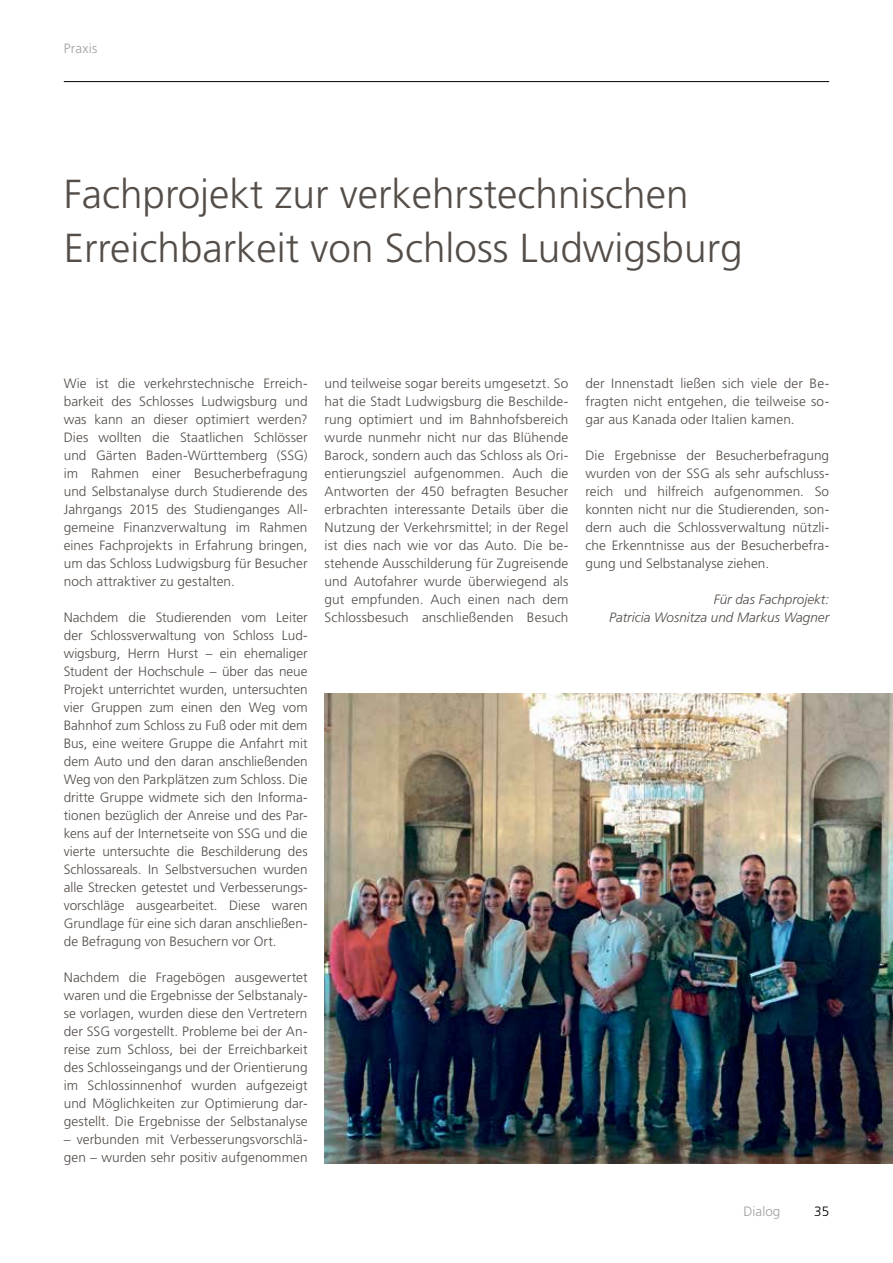
<style>
.page{position:relative;width:893px;height:1263px;background:#fff}
.page>*{position:absolute;margin:0;border:0;box-sizing:border-box;transform-origin:0 0}
.t1{font:300 40.5px/54px "Frutiger LT";color:#544d48}
.t2{font:300 13.5px/18px "Frutiger LT";letter-spacing:.005em;color:#544d48;text-align:justify}
.t3{font:italic 300 13.5px/18px "Frutiger LT";color:#544d48;text-align:right}
.t4{font:300 13.5px "Frutiger LT";color:#a19f9d}
.t5{font:300 13.5px "Frutiger";letter-spacing:.02em;color:#a19f9d}
.t6{font:300 13.5px "Frutiger LT";color:#000}
</style>
<div class="page">
<hr style="left:64px;top:81px;width:765px;height:1px;background:#000">
<img style="left:325px;top:694px;width:568px;height:470px">
<p class="t5" style="left:64px;top:41px;width:35px">Praxis</p>
<h1 class="t1" style="left:64px;top:167px;width:680px">Fachprojekt zur verkehrstechnischen<br>Erreichbarkeit von Schloss Ludwigsburg</h1>
<p class="t2" style="left:64px;top:374px;width:245px">Wie ist die verkehrstechnische Erreich&shy;barkeit des Schlosses Ludwigsburg und was kann an dieser optimiert werden?<br>Dies wollten die Staatlichen Schlösser und Gärten Baden-Württemberg (SSG) im Rahmen einer Besucherbefragung und Selbstanalyse durch Studierende des Jahrgangs 2015 des Studienganges All&shy;gemeine Finanzverwaltung im Rahmen eines Fachprojekts in Erfahrung bringen, um das Schloss Ludwigsburg für Besucher noch attraktiver zu gestalten.</p>
<p class="t2" style="left:64px;top:608px;width:245px">Nachdem die Studierenden vom Leiter der Schlossverwaltung von Schloss Lud&shy;wigsburg, Herrn Hurst – ein ehemaliger Student der Hochschule – über das neue Projekt unterrichtet wurden, untersuchten vier Gruppen zum einen den Weg vom Bahnhof zum Schloss zu Fuß oder mit dem Bus, eine weitere Gruppe die Anfahrt mit dem Auto und den daran anschließenden Weg von den Parkplätzen zum Schloss. Die dritte Gruppe widmete sich den Informa&shy;tionen bezüglich der Anreise und des Par&shy;kens auf der Internetseite von SSG und die vierte untersuchte die Beschilderung des Schlossareals. In Selbstversuchen wurden alle Strecken getestet und Verbesserungs&shy;vorschläge ausgearbeitet. Diese waren Grundlage für eine sich daran anschließen&shy;de Befragung von Besuchern vor Ort.</p>
<p class="t2" style="left:64px;top:968px;width:245px">Nachdem die Fragebögen ausgewertet waren und die Ergebnisse der Selbstanaly&shy;se vorlagen, wurden diese den Vertretern der SSG vorgestellt. Probleme bei der An&shy;reise zum Schloss, bei der Erreichbarkeit des Schlosseingangs und der Orientierung im Schlossinnenhof wurden aufgezeigt und Möglichkeiten zur Optimierung dar&shy;gestellt. Die Ergebnisse der Selbstanalyse</p>
<p class="t2" style="left:64px;top:1130px;width:245px">– verbunden mit Verbesserungsvorschlä&shy;gen – wurden sehr positiv aufgenommen</p>
<p class="t2" style="left:325px;top:374px;width:245px">und teilweise sogar bereits umgesetzt. So hat die Stadt Ludwigsburg die Beschilde&shy;rung optimiert und im Bahnhofsbereich wurde nunmehr nicht nur das Blühende Barock, sondern auch das Schloss als Ori&shy;entierungsziel aufgenommen. Auch die Antworten der 450 befragten Besucher erbrachten interessante Details über die Nutzung der Verkehrsmittel; in der Regel ist dies nach wie vor das Auto. Die be&shy;stehende Ausschilderung für Zugreisende und Autofahrer wurde überwiegend als gut empfunden. Auch einen nach dem Schlossbesuch anschließenden Besuch</p>
<p class="t2" style="left:585px;top:374px;width:245px">der Innenstadt ließen sich viele der Be&shy;fragten nicht entgehen, die teilweise so&shy;gar aus Kanada oder Italien kamen.</p>
<p class="t2" style="left:585px;top:446px;width:245px">Die Ergebnisse der Besucherbefragung wurden von der SSG als sehr aufschluss&shy;reich und hilfreich aufgenommen. So konnten nicht nur die Studierenden, son&shy;dern auch die Schlossverwaltung nützli&shy;che Erkenntnisse aus der Besucherbefra&shy;gung und Selbstanalyse ziehen.</p>
<p class="t3" style="left:609px;top:590px;width:221px">Für das Fachprojekt:<br>Patricia Wosnitza und Markus Wagner</p>
<p class="t4" style="left:744px;top:1203px;width:38px">Dialog</p>
<p class="t6" style="left:814px;top:1203px;width:17px">35</p>
</div>
